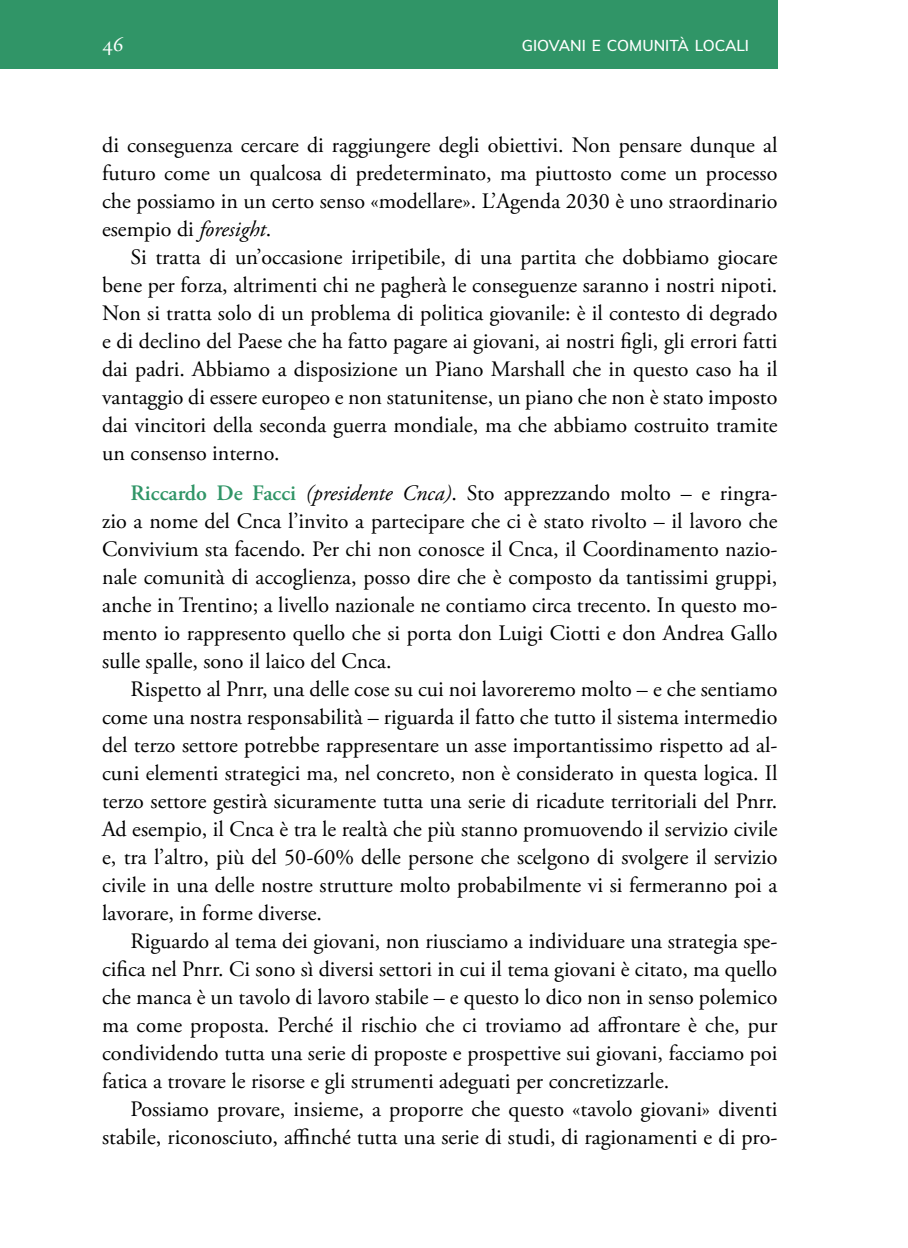
<style>
.page{position:relative;width:908px;height:1248px;background:#fff}
.page>*{position:absolute;margin:0;border:0;box-sizing:border-box;transform-origin:0 0}
.t1{font:22px/28px "Adobe Garamond Pro";color:#000;text-align:justify}
.t2{font:22px "Adobe Garamond Pro";color:#fff}
.t3{font:600 15.4px "Muli";color:#fff}
.s1{font-style:italic}
.s2{font-weight:600;color:#309567}
</style>
<div class="page">
<div style="left:0;top:0;width:777px;height:68px;background:#309567"></div>
<p class="t2" style="left:102px;top:30px;width:23px">46</p>
<p class="t3" style="left:521px;top:34px;width:229px">GIOVANI E COMUNITÀ LOCALI</p>
<p class="t1" style="left:102px;top:132px;width:676px">di conseguenza cercare di raggiungere degli obiettivi. Non pensare dunque al futuro come un qualcosa di predeterminato, ma piuttosto come un processo che possiamo in un certo senso «modellare». L’Agenda 2030 è uno straordinario esempio di <span class="s1">foresight</span>.</p>
<p class="t1" style="left:102px;top:244px;width:676px;text-indent:28px">Si tratta di un’occasione irripetibile, di una partita che dobbiamo giocare bene per forza, altrimenti chi ne pagherà le conseguenze saranno i nostri nipoti.<br>Non si tratta solo di un problema di politica giovanile: è il contesto di degrado e di declino del Paese che ha fatto pagare ai giovani, ai nostri figli, gli errori fatti dai padri. Abbiamo a disposizione un Piano Marshall che in questo caso ha il vantaggio di essere europeo e non statunitense, un piano che non è stato imposto dai vincitori della seconda guerra mondiale, ma che abbiamo costruito tramite un consenso interno.</p>
<p class="t1" style="left:102px;top:479px;width:676px;text-indent:28px"><span class="s2">Riccardo De Facci</span> <span class="s1">(presidente Cnca)</span>. Sto apprezzando molto – e ringra&shy;zio a nome del Cnca l’invito a partecipare che ci è stato rivolto – il lavoro che Convivium sta facendo. Per chi non conosce il Cnca, il Coordinamento nazio&shy;nale comunità di accoglienza, posso dire che è composto da tantissimi gruppi, anche in Trentino; a livello nazionale ne contiamo circa trecento. In questo mo&shy;mento io rappresento quello che si porta don Luigi Ciotti e don Andrea Gallo sulle spalle, sono il laico del Cnca.</p>
<p class="t1" style="left:102px;top:675px;width:676px;text-indent:28px">Rispetto al Pnrr, una delle cose su cui noi lavoreremo molto – e che sentiamo come una nostra responsabilità – riguarda il fatto che tutto il sistema intermedio del terzo settore potrebbe rappresentare un asse importantissimo rispetto ad al&shy;cuni elementi strategici ma, nel concreto, non è considerato in questa logica. Il terzo settore gestirà sicuramente tutta una serie di ricadute territoriali del Pnrr.<br>Ad esempio, il Cnca è tra le realtà che più stanno promuovendo il servizio civile e, tra l’altro, più del 50-60% delle persone che scelgono di svolgere il servizio civile in una delle nostre strutture molto probabilmente vi si fermeranno poi a lavorare, in forme diverse.</p>
<p class="t1" style="left:102px;top:927px;width:676px;text-indent:28px">Riguardo al tema dei giovani, non riusciamo a individuare una strategia spe&shy;cifica nel Pnrr. Ci sono sì diversi settori in cui il tema giovani è citato, ma quello che manca è un tavolo di lavoro stabile – e questo lo dico non in senso polemico ma come proposta. Perché il rischio che ci troviamo ad affrontare è che, pur condividendo tutta una serie di proposte e prospettive sui giovani, facciamo poi fatica a trovare le risorse e gli strumenti adeguati per concretizzarle.</p>
<p class="t1" style="left:102px;top:1095px;width:676px;text-align:right">Possiamo provare, insieme, a proporre che questo «tavolo giovani» diventi stabile, riconosciuto, affinché tutta una serie di studi, di ragionamenti e di pro-</p>
</div>
